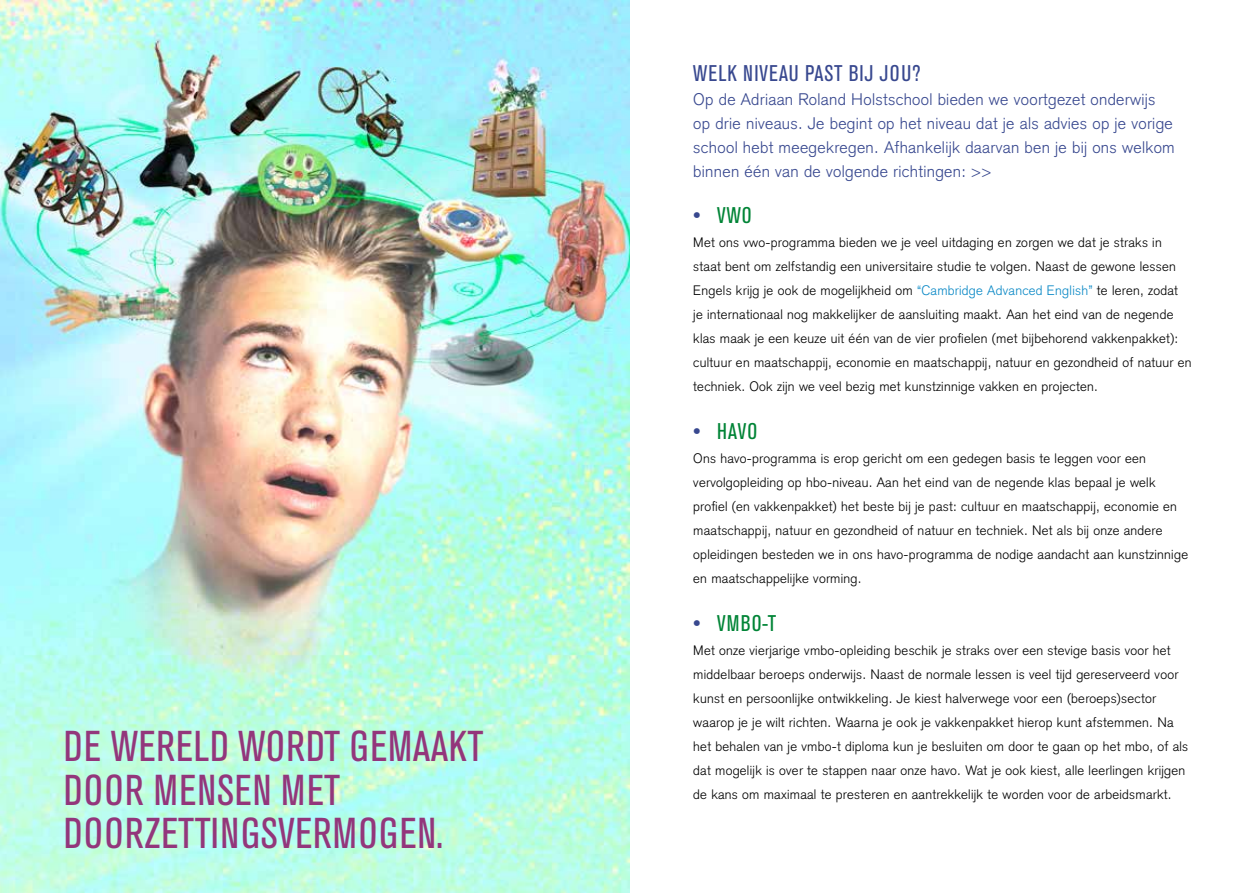
<style>
.page{position:relative;width:1259px;height:893px;background:#fff}
.page>*{position:absolute;margin:0;border:0;box-sizing:border-box;transform-origin:0 0}
.t1{font:condensed 42.75px/43.3px "Akzidenz Grotesk BE";letter-spacing:.02em;color:#93367b}
.t2{font:condensed 22.5px "Akzidenz Grotesk BE";letter-spacing:.045em;color:#38488f}
.t3{font:condensed 22.5px "Akzidenz Grotesk BE";letter-spacing:.045em;color:#008436}
.t4{font:300 16.5px/24px "Akzidenz Grotesk";letter-spacing:.02em;color:#38488f}
.t5{font:300 13.5px/24px "Akzidenz Grotesk";letter-spacing:.02em;color:#000}
.s1{color:#38488f}
.s2{color:#0b89c6}
</style>
<div class="page">
<img style="left:0;top:0;width:629px;height:893px">
<h1 class="t1" style="left:64px;top:726px;width:421px">DE WERELD WORDT GEMAAKT<br>DOOR MENSEN MET<br>DOORZETTINGSVERMOGEN.</h1>
<h2 class="t2" style="left:693px;top:60px;width:229px">WELK NIVEAU PAST BIJ JOU?</h2>
<p class="t4" style="left:693px;top:87px;width:483px">Op de Adriaan Roland Holstschool bieden we voortgezet onderwijs op drie niveaus. Je begint op het niveau dat je als advies op je vorige school hebt meegekregen. Afhankelijk daarvan ben je bij ons welkom binnen één van de volgende richtingen: &gt;&gt;</p>
<h2 class="t3" style="left:693px;top:203px;width:60px"><span class="s1">•</span> VWO</h2>
<p class="t5" style="left:693px;top:230px;width:500px">Met ons vwo-programma bieden we je veel uitdaging en zorgen we dat je straks in staat bent om zelfstandig een universitaire studie te volgen. Naast de gewone lessen Engels krijg je ook de mogelijkheid om <span class="s2">“Cambridge Advanced English”</span> te leren, zodat<br>je internationaal nog makkelijker de aansluiting maakt. Aan het eind van de negende klas maak je een keuze uit één van de vier profielen (met bijbehorend vakkenpakket): cultuur en maatschappij, economie en maatschappij, natuur en gezondheid of natuur en techniek. Ook zijn we veel bezig met kunstzinnige vakken en projecten.</p>
<h2 class="t3" style="left:693px;top:419px;width:65px"><span class="s1">•</span> HAVO</h2>
<p class="t5" style="left:693px;top:446px;width:496px">Ons havo-programma is erop gericht om een gedegen basis te leggen voor een vervolgopleiding op hbo-niveau. Aan het eind van de negende klas bepaal je welk profiel (en vakkenpakket) het beste bij je past: cultuur en maatschappij, economie en maatschappij, natuur en gezondheid of natuur en techniek. Net als bij onze andere opleidingen besteden we in ons havo-programma de nodige aandacht aan kunstzinnige en maatschappelijke vorming.</p>
<h2 class="t3" style="left:693px;top:611px;width:85px"><span class="s1">•</span> VMBO-T</h2>
<p class="t5" style="left:693px;top:638px;width:496px">Met onze vierjarige vmbo-opleiding beschik je straks over een stevige basis voor het middelbaar beroeps onderwijs. Naast de normale lessen is veel tijd gereserveerd voor kunst en persoonlijke ontwikkeling. Je kiest halverwege voor een (beroeps)sector waarop je je wilt richten. Waarna je ook je vakkenpakket hierop kunt afstemmen. Na het behalen van je vmbo-t diploma kun je besluiten om door te gaan op het mbo, of als dat mogelijk is over te stappen naar onze havo. Wat je ook kiest, alle leerlingen krijgen de kans om maximaal te presteren en aantrekkelijk te worden voor de arbeidsmarkt.</p>
</div>
